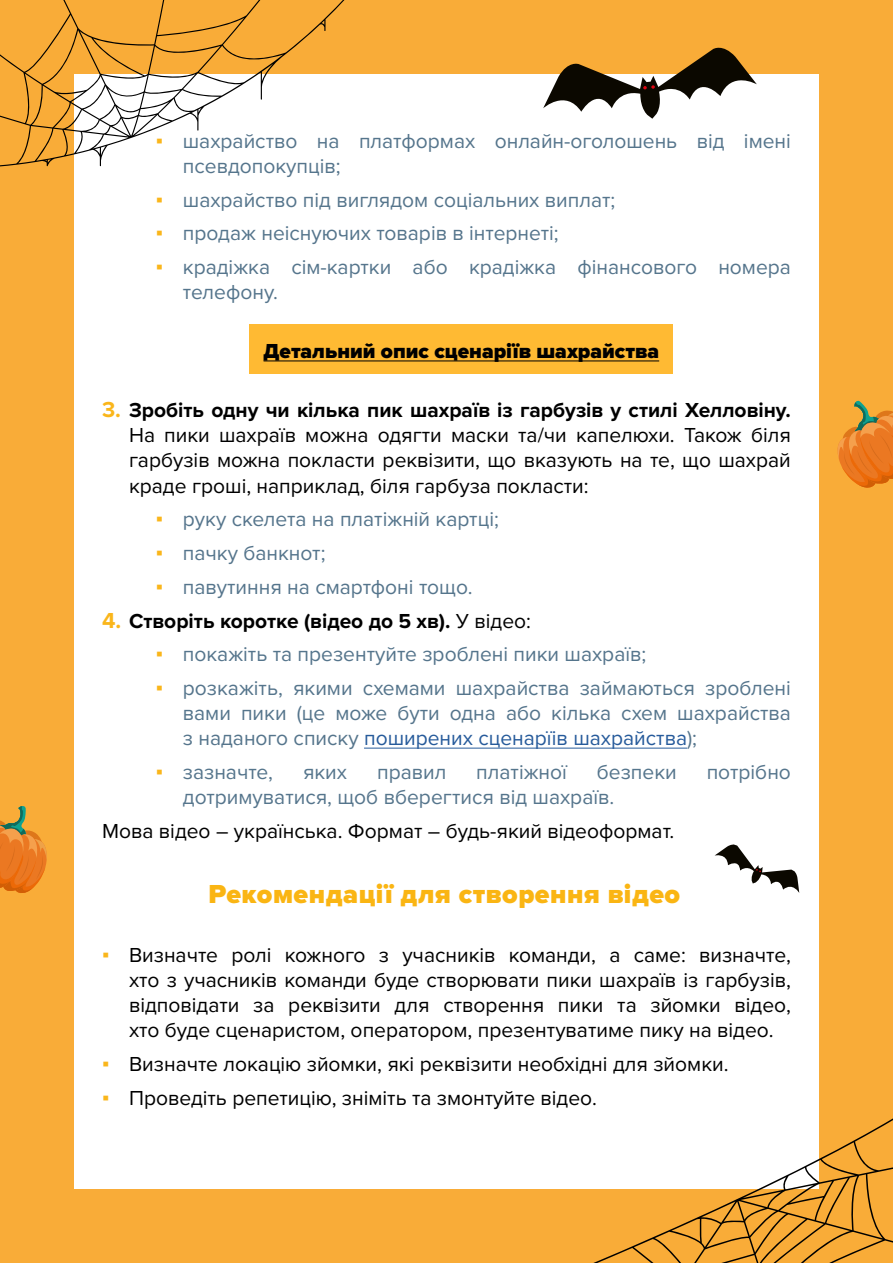
<style>
.page{position:relative;width:893px;height:1263px;background:#f9ac38}
.page>*{position:absolute;margin:0;border:0;box-sizing:border-box;transform-origin:0 0}
.t1{font:900 27px "Proxima Nova";letter-spacing:.02em;color:#fab513}
.t2{font:21px/25.2px "Proxima Nova";color:#000;text-align:justify}
.t3{font:21px/25.2px "Proxima Nova";color:#55758c}
.t4{font:700 21px "Proxima Nova";color:#000}
.t5{font:900 21px "Proxima Nova";color:#000}
.s1{font-family:"Arial";color:#fab61b}
.s2{font-weight:700;font-size:22.5px;color:#fab61b}
.s3{font-weight:700}
.s4{font-size:22.5px;color:#fab61b}
.s5{font-weight:400}
.s6{color:#275b9b}
</style>
<div class="page">
<svg style="left:837px;top:400px;width:56px;height:88px"></svg>
<svg style="left:0;top:806px;width:47px;height:87px"></svg>
<div style="left:74px;top:74px;width:745px;height:1114px;background:#fff"></div>
<div style="left:249px;top:325px;width:423px;height:49px;background:#ffba33"></div>
<hr style="left:264px;top:361px;width:395px;height:1px;background:#000">
<hr style="left:364px;top:748px;width:323px;height:1px;background:#275b9b">
<svg style="left:0;top:0;width:344px;height:166px"></svg>
<svg style="left:543px;top:47px;width:214px;height:72px"></svg>
<svg style="left:593px;top:1118px;width:300px;height:145px"></svg>
<svg style="left:714px;top:844px;width:85px;height:49px"></svg>
<p class="t3" style="left:183px;top:129px;width:610px;text-indent:-27px"><span class="s1">▪</span> шахрайство на платформах онлайн-оголошень від імені псевдопокупців;</p>
<p class="t3" style="left:156px;top:187px;width:461px"><span class="s1">▪</span> шахрайство під виглядом соціальних виплат;</p>
<p class="t3" style="left:156px;top:221px;width:404px"><span class="s1">▪</span> продаж неіснуючих товарів в інтернеті;</p>
<p class="t3" style="left:183px;top:255px;width:610px;text-indent:-27px"><span class="s1">▪</span> крадіжка сім-картки або крадіжка фінансового номера телефону.</p>
<p class="t5" style="left:264px;top:338px;width:397px">Детальний опис сценаріїв шахрайства</p>
<p class="t2" style="left:129px;top:398px;width:663px;text-indent:-27px"><span class="s2">3.</span> <span class="s3">Зробіть одну чи кілька пик шахраїв із гарбузів у стилі Хелловіну.<br></span>На пики шахраїв можна одягти маски та/чи капелюхи. Також біля гарбузів можна покласти реквізити, що вказують на те, що шахрай краде гроші, наприклад, біля гарбуза покласти:</p>
<p class="t3" style="left:156px;top:507px;width:345px"><span class="s1">▪</span> руку скелета на платіжній картці;</p>
<p class="t3" style="left:156px;top:541px;width:171px"><span class="s1">▪</span> пачку банкнот;</p>
<p class="t3" style="left:156px;top:575px;width:318px"><span class="s1">▪</span> павутиння на смартфоні тощо.</p>
<p class="t4" style="left:102px;top:608px;width:430px"><span class="s4">4.</span> Створіть коротке (відео до 5 хв). <span class="s5">У відео:</span></p>
<p class="t3" style="left:156px;top:642px;width:492px"><span class="s1">▪</span> покажіть та презентуйте зроблені пики шахраїв;</p>
<p class="t3" style="left:183px;top:676px;width:610px;text-align:justify;text-indent:-27px"><span class="s1">▪</span> розкажіть, якими схемами шахрайства займаються зроблені вами пики (це може бути одна або кілька схем шахрайства з наданого списку <span class="s6">поширених сценарїів шахрайства</span>);</p>
<p class="t3" style="left:156px;top:760px;width:119px"><span class="s1">▪</span> зазначте,</p>
<p class="t3" style="left:303px;top:760px;width:46px">яких</p>
<p class="t3" style="left:377px;top:760px;width:71px">правил</p>
<p class="t3" style="left:476px;top:760px;width:92px">платіжної</p>
<p class="t3" style="left:597px;top:760px;width:81px">безпеки</p>
<p class="t3" style="left:707px;top:760px;width:86px">потрібно</p>
<p class="t3" style="left:183px;top:785px;width:433px">дотримуватися, щоб вберегтися від шахраїв.</p>
<p class="t2" style="left:102px;top:819px;width:574px">Мова відео – українська. Формат – будь-який відеоформат.</p>
<p class="t1" style="left:208px;top:877px;width:473px">Рекомендації для створення відео</p>
<p class="t2" style="left:129px;top:942px;width:663px;text-indent:-27px"><span class="s1">▪</span> Визначте ролі кожного з учасників команди, а саме: визначте, хто з учасників команди буде створювати пики шахраїв із гарбузів, відповідати за реквізити для створення пики та зйомки відео, хто буде сценаристом, оператором, презентуватиме пику на відео.</p>
<p class="t2" style="left:102px;top:1052px;width:628px"><span class="s1">▪</span> Визначте локацію зйомки, які реквізити необхідні для зйомки.</p>
<p class="t2" style="left:102px;top:1085px;width:496px"><span class="s1">▪</span> Проведіть репетицію, зніміть та змонтуйте відео.</p>
</div>
